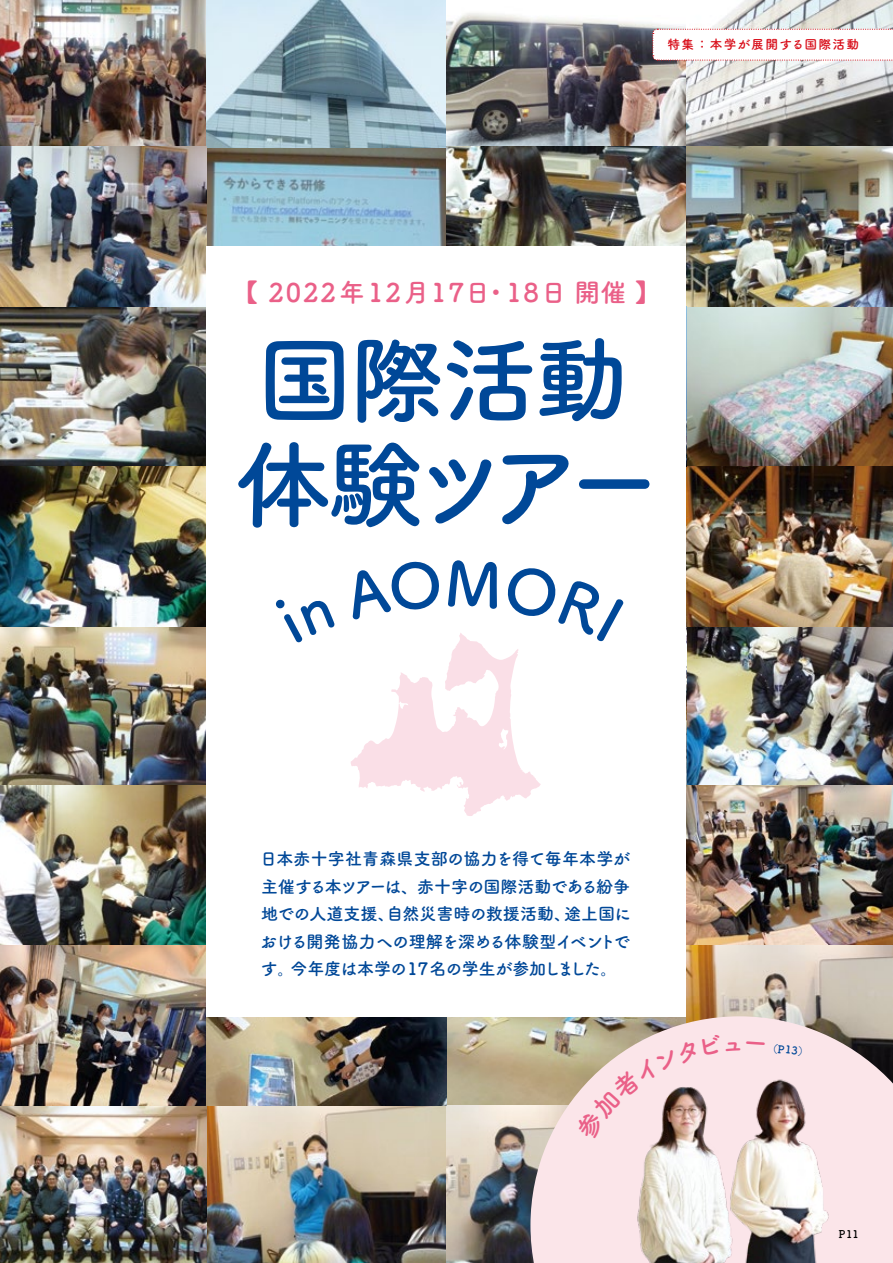
<style>
.page{position:relative;width:893px;height:1263px;background:#fff}
.page>*{position:absolute;margin:0;border:0;box-sizing:border-box;transform-origin:0 0}
.t1{font:700 96.3px/104.9px "Tsuku A Rd Gothic";letter-spacing:-.04em;color:#004898}
.t2{font:700 25.65px "Tsuku B Rd Gothic";letter-spacing:.07em;color:#ea6088}
.t3{font:700 16.95px/27.6px "Tsuku B Rd Gothic";letter-spacing:-.025em;color:#004898;text-align:justify}
.t4{font:700 12.75px "Tsuku B Rd Gothic";letter-spacing:.1em;color:#d80c18}
.t5{font:700 10.65px "Tsuku B Rd Gothic";color:#004898}
.t6{font:700 10.65px "Tsuku B Rd Gothic";color:#000}
</style>
<div class="page">
<img style="left:0;top:0;width:207px;height:1105px">
<img style="left:207px;top:0;width:686px;height:786px">
<img style="left:686px;top:786px;width:207px;height:160px">
<img style="left:0;top:1105px;width:530px;height:158px">
<img style="left:207px;top:946px;width:686px;height:159px">
<svg style="left:652px;top:28px;width:241px;height:33px"></svg>
<svg style="left:530px;top:1016px;width:363px;height:247px;background:#e0cecb"></svg>
<img style="left:741px;top:1059px;width:107px;height:204px">
<img style="left:633px;top:1140px;width:108px;height:123px">
<div style="left:207px;top:246px;width:479px;height:771px;background:#fff"></div>
<svg style="left:351px;top:633px;width:190px;height:183px"></svg>
<svg style="left:574px;top:1034px;width:191px;height:106px;background:#e5d0ce"></svg>
<p class="t4" style="left:668px;top:35px;width:193px">特集：本学が展開する国際活動</p>
<h2 class="t2" style="left:232px;top:272px;width:429px">【 2022年12月17日・18日 開催 】</h2>
<h1 class="t1" style="left:235px;top:321px;width:429px">国際活動体験ツアー</h1>
<p class="t3" style="left:260px;top:844px;width:372px">日本赤十字社青森県支部の協力を得て毎年本学が主催する本ツアーは、赤十字の国際活動である紛争地での人道支援、自然災害時の救援活動、途上国における開発協力への理解を深める体験型イベントです。今年度は本学の17名の学生が参加しました。</p>
<p class="t5" style="left:768px;top:1039px;width:43px;rotate:6deg">（P13）</p>
<p class="t6" style="left:839px;top:1226px;width:22px">P11</p>
</div>
